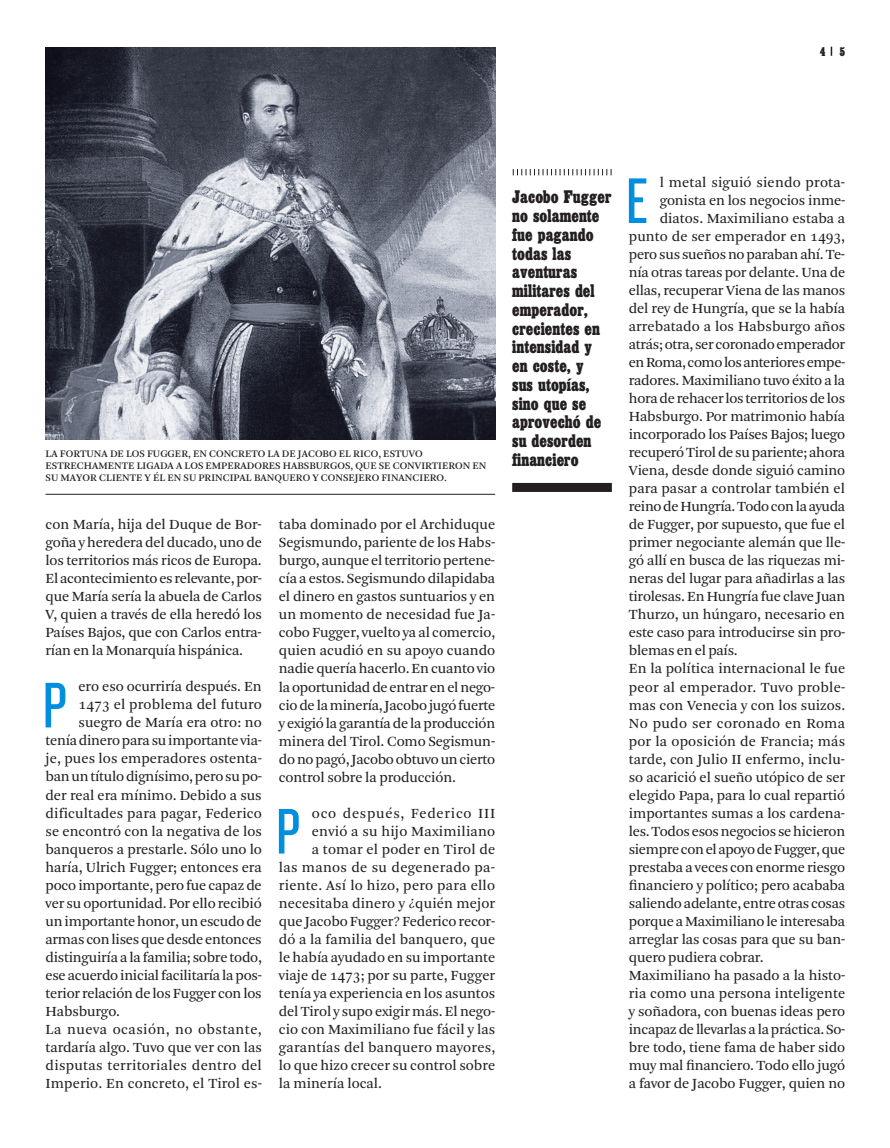
<style>
.page{position:relative;width:890px;height:1148px;background:#fff}
.page>*{position:absolute;margin:0;border:0;box-sizing:border-box;transform-origin:0 0}
.t1{font:66.9px "Knockout HTF28 Junior Featherwt";color:#008fde}
.t2{font:700 condensed 18px/18.8px "Egyptienne BQ";letter-spacing:.005em;color:#231f20}
.t3{font:14.7px/18px "Arnhem Blond";letter-spacing:-.01em;color:#231f20;text-align:justify}
.t4{font:14.7px "Arnhem Blond";letter-spacing:.01em;color:#231f20}
.t5{font:14.7px "Arnhem Blond";letter-spacing:.015em;color:#231f20}
.t6{font:14.7px "Arnhem Blond";letter-spacing:.02em;color:#231f20}
.t7{font:14.7px "Arnhem Blond";letter-spacing:-.03em;color:#231f20}
.t8{font:14.7px "Arnhem Blond";letter-spacing:.03em;color:#231f20}
.t9{font:14.7px "Arnhem Blond";letter-spacing:.05em;color:#231f20}
.t10{font:700 condensed 12.75px "Egyptienne BQ";color:#231f20}
.t11{font:10.5px/12px "Arnhem";color:#231f20}
</style>
<div class="page">
<svg style="left:830px;top:47px;width:2px;height:9px"></svg>
<div style="left:512px;top:483px;width:100px;height:9px;background:#231f20"></div>
<svg style="left:513px;top:169px;width:99px;height:6px"></svg>
<img style="left:46px;top:48px;width:449px;height:391px">
<hr style="left:46px;top:494px;width:449px;height:1px;background:#231f20">
<p class="t10" style="left:820px;top:44px;width:27px">4 5</p>
<p class="t11" style="left:46px;top:448px;width:442px">LA FORTUNA DE LOS FUGGER, EN CONCRETO LA DE JACOBO EL RICO, ESTUVO<br>ESTRECHAMENTE LIGADA A LOS EMPERADORES HABSBURGOS, QUE SE CONVIRTIERON EN<br>SU MAYOR CLIENTE Y ÉL EN SU PRINCIPAL BANQUERO Y CONSEJERO FINANCIERO.</p>
<p class="t3" style="left:46px;top:516px;width:218px">con María, hija del Duque de Bor&shy;goña y heredera del ducado, uno de los territorios más ricos de Europa.<br>El acontecimiento es relevante, por&shy;que María sería la abuela de Carlos V, quien a través de ella heredó los Países Bajos, que con Carlos entra&shy;rían en la Monarquía hispánica.</p>
<h1 class="t1" style="left:43px;top:671px;width:26px">P</h1>
<p class="t3" style="left:79px;top:678px;width:185px">ero eso ocurriría después. En</p>
<p class="t4" style="left:79px;top:696px;width:185px">1473 el problema del futuro</p>
<p class="t3" style="left:79px;top:714px;width:185px">suegro de María era otro: no</p>
<p class="t3" style="left:46px;top:732px;width:218px">tenía dinero para su importante via-</p>
<p class="t3" style="left:46px;top:750px;width:218px">je, pues los emperadores ostenta-</p>
<p class="t3" style="left:46px;top:768px;width:218px">ban un título dignísimo, pero su po-</p>
<p class="t3" style="left:46px;top:786px;width:218px">der real era mínimo. Debido a sus</p>
<p class="t4" style="left:46px;top:804px;width:218px">dificultades para pagar, Federico</p>
<p class="t3" style="left:46px;top:822px;width:218px">se encontró con la negativa de los</p>
<p class="t3" style="left:46px;top:840px;width:218px">banqueros a prestarle. Sólo uno lo</p>
<p class="t3" style="left:46px;top:858px;width:218px">haría, Ulrich Fugger; entonces era</p>
<p class="t3" style="left:46px;top:876px;width:218px">poco importante, pero fue capaz de</p>
<p class="t3" style="left:46px;top:894px;width:218px">ver su oportunidad. Por ello recibió</p>
<p class="t3" style="left:46px;top:912px;width:218px">un importante honor, un escudo de</p>
<p class="t3" style="left:46px;top:930px;width:218px">armas con lises que desde entonces</p>
<p class="t3" style="left:46px;top:948px;width:218px">distinguiría a la familia; sobre todo,</p>
<p class="t3" style="left:46px;top:966px;width:218px">ese acuerdo inicial facilitaría la pos-</p>
<p class="t3" style="left:46px;top:984px;width:218px">terior relación de los Fugger con los</p>
<p class="t3" style="left:46px;top:1002px;width:76px">Habsburgo.</p>
<p class="t8" style="left:46px;top:1020px;width:218px">La nueva ocasión, no obstante,</p>
<p class="t3" style="left:46px;top:1038px;width:218px">tardaría algo. Tuvo que ver con las</p>
<p class="t6" style="left:46px;top:1056px;width:218px">disputas territoriales dentro del</p>
<p class="t3" style="left:46px;top:1074px;width:218px">Imperio. En concreto, el Tirol es-</p>
<p class="t3" style="left:279px;top:516px;width:218px">taba dominado por el Archiduque Segismundo, pariente de los Habs&shy;burgo, aunque el territorio pertene&shy;cía a estos. Segismundo dilapidaba el dinero en gastos suntuarios y en un momento de necesidad fue Ja&shy;cobo Fugger, vuelto ya al comercio, quien acudió en su apoyo cuando nadie quería hacerlo. En cuanto vio la oportunidad de entrar en el nego&shy;cio de la minería, Jacobo jugó fuerte y exigió la garantía de la producción minera del Tirol. Como Segismun&shy;do no pagó, Jacobo obtuvo un cierto control sobre la producción.</p>
<h1 class="t1" style="left:276px;top:797px;width:26px">P</h1>
<p class="t9" style="left:312px;top:804px;width:185px">oco después, Federico III</p>
<p class="t5" style="left:312px;top:822px;width:185px">envió a su hijo Maximiliano</p>
<p class="t4" style="left:312px;top:840px;width:185px">a tomar el poder en Tirol de</p>
<p class="t6" style="left:279px;top:858px;width:218px">las manos de su degenerado pa-</p>
<p class="t5" style="left:279px;top:876px;width:218px">riente. Así lo hizo, pero para ello</p>
<p class="t3" style="left:279px;top:894px;width:218px">necesitaba dinero y ¿quién mejor</p>
<p class="t3" style="left:279px;top:912px;width:218px">que Jacobo Fugger? Federico recor-</p>
<p class="t4" style="left:279px;top:930px;width:218px">dó a la familia del banquero, que</p>
<p class="t3" style="left:279px;top:948px;width:218px">le había ayudado en su importante</p>
<p class="t3" style="left:279px;top:966px;width:218px">viaje de 1473; por su parte, Fugger</p>
<p class="t3" style="left:279px;top:984px;width:218px">tenía ya experiencia en los asuntos</p>
<p class="t3" style="left:279px;top:1002px;width:218px">del Tirol y supo exigir más. El nego-</p>
<p class="t3" style="left:279px;top:1020px;width:218px">cio con Maximiliano fue fácil y las</p>
<p class="t4" style="left:279px;top:1038px;width:218px">garantías del banquero mayores,</p>
<p class="t3" style="left:279px;top:1056px;width:218px">lo que hizo crecer su control sobre</p>
<p class="t3" style="left:279px;top:1074px;width:105px">la minería local.</p>
<p class="t2" style="left:512px;top:188px;width:101px">Jacobo Fugger no solamente fue pagando todas las aventuras militares del emperador, crecientes en intensidad y en coste, y<br>sus utopías, sino que se aprovechó de su desorden financiero</p>
<h1 class="t1" style="left:626px;top:167px;width:24px">E</h1>
<p class="t5" style="left:660px;top:174px;width:187px">l metal siguió siendo prota-</p>
<p class="t3" style="left:660px;top:192px;width:187px">gonista en los negocios inme-</p>
<p class="t3" style="left:660px;top:210px;width:187px">diatos. Maximiliano estaba a</p>
<p class="t3" style="left:629px;top:228px;width:218px">punto de ser emperador en 1493,</p>
<p class="t3" style="left:629px;top:246px;width:218px">pero sus sueños no paraban ahí. Te-</p>
<p class="t3" style="left:629px;top:264px;width:218px">nía otras tareas por delante. Una de</p>
<p class="t3" style="left:629px;top:282px;width:218px">ellas, recuperar Viena de las manos</p>
<p class="t3" style="left:629px;top:300px;width:218px">del rey de Hungría, que se la había</p>
<p class="t3" style="left:629px;top:318px;width:218px">arrebatado a los Habsburgo años</p>
<p class="t3" style="left:629px;top:336px;width:218px">atrás; otra, ser coronado emperador</p>
<p class="t7" style="left:629px;top:354px;width:218px">en Roma, como los anteriores empe-</p>
<p class="t3" style="left:629px;top:372px;width:218px">radores. Maximiliano tuvo éxito a la</p>
<p class="t3" style="left:629px;top:390px;width:218px">hora de rehacer los territorios de los</p>
<p class="t3" style="left:629px;top:408px;width:218px">Habsburgo. Por matrimonio había</p>
<p class="t3" style="left:629px;top:426px;width:218px">incorporado los Países Bajos; luego</p>
<p class="t3" style="left:629px;top:444px;width:218px">recuperó Tirol de su pariente; ahora</p>
<p class="t3" style="left:629px;top:462px;width:218px">Viena, desde donde siguió camino</p>
<p class="t3" style="left:629px;top:480px;width:218px">para pasar a controlar también el</p>
<p class="t3" style="left:629px;top:498px;width:218px">reino de Hungría. Todo con la ayuda</p>
<p class="t3" style="left:629px;top:516px;width:218px">de Fugger, por supuesto, que fue el</p>
<p class="t3" style="left:629px;top:534px;width:218px">primer negociante alemán que lle-</p>
<p class="t3" style="left:629px;top:552px;width:218px">gó allí en busca de las riquezas mi-</p>
<p class="t3" style="left:629px;top:570px;width:218px">neras del lugar para añadirlas a las</p>
<p class="t3" style="left:629px;top:588px;width:218px">tirolesas. En Hungría fue clave Juan</p>
<p class="t3" style="left:629px;top:606px;width:218px">Thurzo, un húngaro, necesario en</p>
<p class="t3" style="left:629px;top:624px;width:218px">este caso para introducirse sin pro-</p>
<p class="t3" style="left:629px;top:642px;width:110px">blemas en el país.</p>
<p class="t3" style="left:629px;top:660px;width:218px">En la política internacional le fue</p>
<p class="t5" style="left:629px;top:678px;width:218px">peor al emperador. Tuvo proble-</p>
<p class="t3" style="left:629px;top:696px;width:218px">mas con Venecia y con los suizos.</p>
<p class="t6" style="left:629px;top:714px;width:218px">No pudo ser coronado en Roma</p>
<p class="t4" style="left:629px;top:732px;width:218px">por la oposición de Francia; más</p>
<p class="t3" style="left:629px;top:750px;width:218px">tarde, con Julio II enfermo, inclu-</p>
<p class="t3" style="left:629px;top:768px;width:218px">so acarició el sueño utópico de ser</p>
<p class="t3" style="left:629px;top:786px;width:218px">elegido Papa, para lo cual repartió</p>
<p class="t3" style="left:629px;top:804px;width:218px">importantes sumas a los cardena-</p>
<p class="t3" style="left:629px;top:822px;width:218px">les. Todos esos negocios se hicieron</p>
<p class="t3" style="left:629px;top:840px;width:218px">siempre con el apoyo de Fugger, que</p>
<p class="t3" style="left:629px;top:858px;width:218px">prestaba a veces con enorme riesgo</p>
<p class="t3" style="left:629px;top:876px;width:218px">financiero y político; pero acababa</p>
<p class="t3" style="left:629px;top:894px;width:218px">saliendo adelante, entre otras cosas</p>
<p class="t3" style="left:629px;top:912px;width:218px">porque a Maximiliano le interesaba</p>
<p class="t3" style="left:629px;top:930px;width:218px">arreglar las cosas para que su ban-</p>
<p class="t3" style="left:629px;top:948px;width:136px">quero pudiera cobrar.</p>
<p class="t3" style="left:629px;top:966px;width:218px">Maximiliano ha pasado a la histo-</p>
<p class="t3" style="left:629px;top:984px;width:218px">ria como una persona inteligente</p>
<p class="t3" style="left:629px;top:1002px;width:218px">y soñadora, con buenas ideas pero</p>
<p class="t3" style="left:629px;top:1020px;width:218px">incapaz de llevarlas a la práctica. So-</p>
<p class="t3" style="left:629px;top:1038px;width:218px">bre todo, tiene fama de haber sido</p>
<p class="t3" style="left:629px;top:1056px;width:218px">muy mal financiero. Todo ello jugó</p>
<p class="t3" style="left:629px;top:1074px;width:218px">a favor de Jacobo Fugger, quien no</p>
</div>
